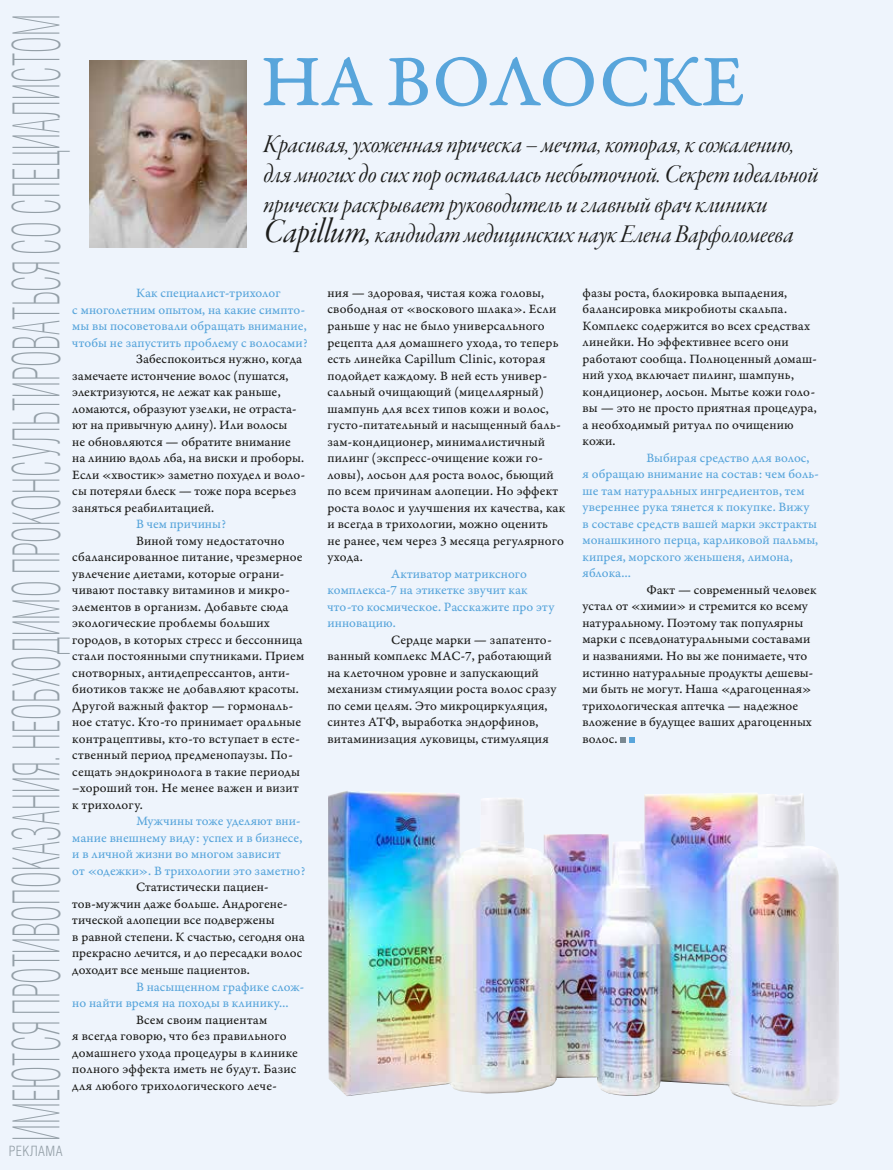
<style>
.page{position:relative;width:893px;height:1170px;background:#fff}
.page>*{position:absolute;margin:0;border:0;box-sizing:border-box;transform-origin:0 0}
.t1{font:76.5px "Garamond Premr Pro Capt";letter-spacing:-.01em;color:#58a5db}
.t2{font:100 64.5px "Helios Cond";letter-spacing:.01em;color:#949fa7;scale:.5 1}
.t3{font:27px/30px "Garamond Premr Pro It Disp";letter-spacing:-.01em;color:#1d1d1b}
.t4{font:300 14.25px "Helios Cond";letter-spacing:.03em;color:#949fa7}
.t5{font:13.5px/16.5px "Garamond Premr Pro Capt";letter-spacing:.01em;color:#1d1d1b}
.t6{font:13.5px/16.5px "Garamond Premr Pro Capt";color:#58a5db}
.s1{font-size:36px}
</style>
<div class="page">
<div style="left:0;top:0;width:893px;height:1169px;background:#eef4fc"></div>
<svg style="left:620px;top:737px;width:15px;height:6px"></svg>
<img style="left:89px;top:60px;width:158px;height:188px">
<img style="left:328px;top:791px;width:511px;height:315px">
<h2 class="t2" style="left:-2px;top:1141px;width:2255px;rotate:-90deg">ИМЕЮТСЯ ПРОТИВОПОКАЗАНИЯ. НЕОБХОДИМО ПРОКОНСУЛЬТИРОВАТЬСЯ СО СПЕЦИАЛИСТОМ</h2>
<h1 class="t1" style="left:261px;top:37px;width:485px">НА ВОЛОСКЕ</h1>
<p class="t3" style="left:264px;top:130px;width:556px">Красивая, ухоженная прическа – мечта, которая, к сожалению, для многих до сих пор оставалась несбыточной. Секрет идеальной прически раскрывает руководитель и главный врач клиники <span class="s1">Capillum,</span> кандидат медицинских наук Елена Варфоломеева</p>
<p class="t6" style="left:72px;top:285px;width:237px;text-indent:64px">Как специалист-трихолог<br>с многолетним опытом, на какие симпто&shy;мы вы посоветовали обращать внимание, чтобы не запустить проблему с волосами?</p>
<p class="t5" style="left:72px;top:351px;width:234px;text-indent:64px">Забеспокоиться нужно, когда замечаете истончение волос (пушатся, электризуются, не лежат как раньше, ломаются, образуют узелки, не отраста&shy;ют на привычную длину). Или волосы<br>не обновляются — обратите внимание на линию вдоль лба, на виски и проборы.<br>Если «хвостик» заметно похудел и воло&shy;сы потеряли блеск — тоже пора всерьез заняться реабилитацией.</p>
<p class="t6" style="left:136px;top:516px;width:92px">В чем причины?</p>
<p class="t5" style="left:72px;top:532px;width:233px;text-indent:64px">Виной тому недостаточно сбалансированное питание, чрезмерное увлечение диетами, которые ограни&shy;чивают поставку витаминов и микро&shy;элементов в организм. Добавьте сюда экологические проблемы больших городов, в которых стресс и бессонница стали постоянными спутниками. Прием снотворных, антидепрессантов, анти&shy;биотиков также не добавляют красоты.<br>Другой важный фактор — гормональ&shy;ное статус. Кто-то принимает оральные контрацептивы, кто-то вступает в есте&shy;ственный период предменопаузы. По&shy;сещать эндокринолога в такие периоды –хороший тон. Не менее важен и визит к трихологу.</p>
<p class="t6" style="left:72px;top:813px;width:235px;text-indent:64px">Мужчины тоже уделяют вни&shy;мание внешнему виду: успех и в бизнесе, и в личной жизни во многом зависит<br>от «одежки». В трихологии это заметно?</p>
<p class="t5" style="left:72px;top:879px;width:234px;text-indent:64px">Статистически пациен&shy;тов-мужчин даже больше. Андрогене&shy;тической алопеции все подвержены<br>в равной степени. К счастью, сегодня она прекрасно лечится, и до пересадки волос доходит все меньше пациентов.</p>
<p class="t6" style="left:72px;top:978px;width:233px;text-indent:64px">В насыщенном графике слож&shy;но найти время на походы в клинику…</p>
<p class="t5" style="left:72px;top:1011px;width:227px;text-indent:64px">Всем своим пациентам<br>я всегда говорю, что без правильного домашнего ухода процедуры в клинике полного эффекта иметь не будут. Базис для любого трихологического лече-</p>
<p class="t5" style="left:583px;top:285px;width:236px">фазы роста, блокировка выпадения, балансировка микробиоты скальпа.<br>Комплекс содержится во всех средствах линейки. Но эффективнее всего они работают сообща. Полноценный домаш&shy;ний уход включает пилинг, шампунь, кондиционер, лосьон. Мытье кожи голо&shy;вы — это не просто приятная процедура, а необходимый ритуал по очищению кожи.</p>
<p class="t6" style="left:583px;top:450px;width:238px;text-indent:64px">Выбирая средство для волос, я обращаю внимание на состав: чем боль&shy;ше там натуральных ингредиентов, тем увереннее рука тянется к покупке. Вижу в составе средств вашей марки экстракты монашкиного перца, карликовой пальмы, кипрея, морского женьшеня, лимона, яблока…</p>
<p class="t5" style="left:583px;top:582px;width:235px;text-indent:64px">Факт — современный человек устал от «химии» и стремится ко всему натуральному. Поэтому так популярны марки с псевдонатуральными составами и названиями. Но вы же понимаете, что истинно натуральные продукты дешевы&shy;ми быть не могут. Наша «драгоценная» трихологическая аптечка — надежное вложение в будущее ваших драгоценных волос.</p>
<p class="t5" style="left:327px;top:285px;width:239px">ния — здоровая, чистая кожа головы, свободная от «воскового шлака». Если раньше у нас не было универсального рецепта для домашнего ухода, то теперь есть линейка Capillum Clinic, которая подойдет каждому. В ней есть универ&shy;сальный очищающий (мицеллярный) шампунь для всех типов кожи и волос, густо-питательный и насыщенный баль&shy;зам-кондиционер, минималистичный пилинг (экспресс-очищение кожи го&shy;ловы), лосьон для роста волос, бьющий по всем причинам алопеции. Но эффект роста волос и улучшения их качества, как и всегда в трихологии, можно оценить<br>не ранее, чем через 3 месяца регулярного ухода.</p>
<p class="t6" style="left:327px;top:565px;width:229px;text-indent:64px">Активатор матриксного комплекса-7 на этикетке звучит как что-то космическое. Расскажите про эту инновацию.</p>
<p class="t5" style="left:327px;top:631px;width:231px;text-indent:64px">Сердце марки — запатенто&shy;ванный комплекс МАС-7, работающий на клеточном уровне и запускающий механизм стимуляции роста волос сразу по семи целям. Это микроциркуляция, синтез АТФ, выработка эндорфинов, витаминизация луковицы, стимуляция</p>
<p class="t4" style="left:9px;top:1141px;width:55px">РЕКЛАМА</p>
</div>
